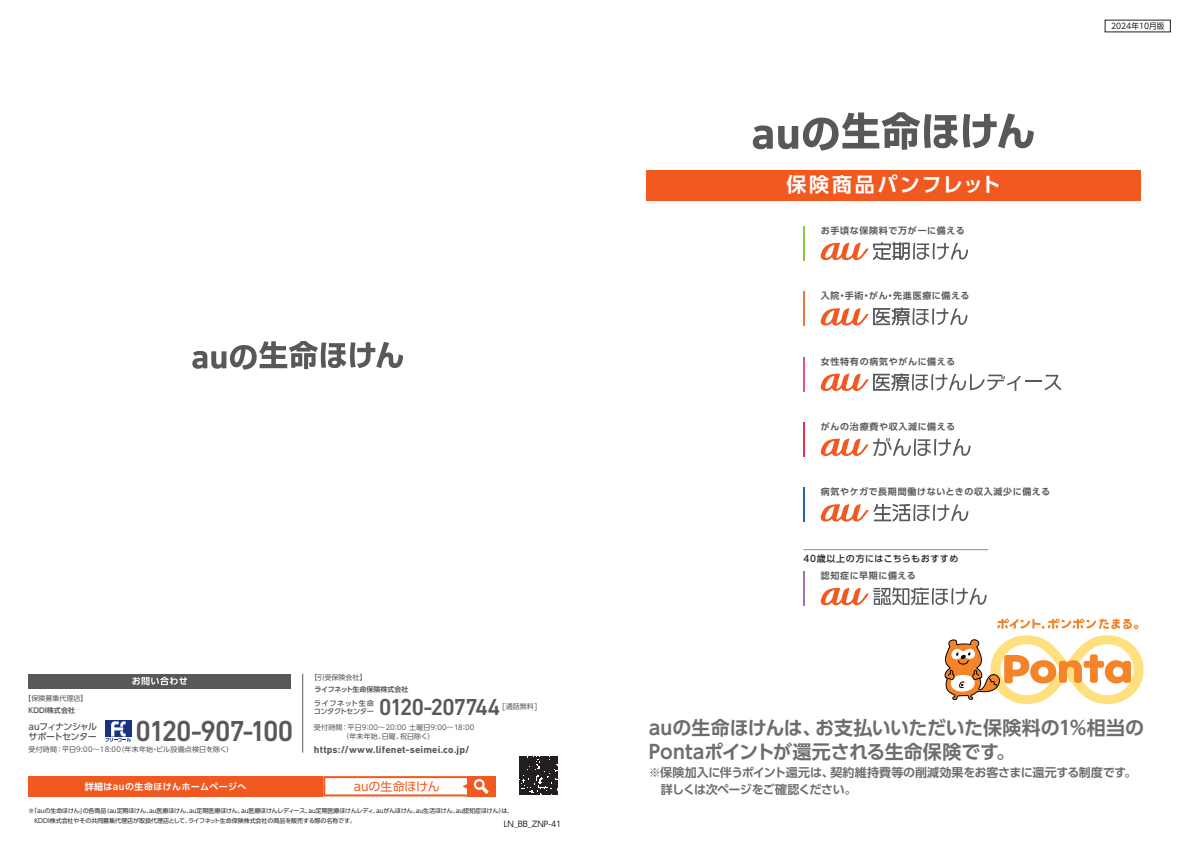
<style>
.page{position:relative;width:1191px;height:842px;background:#fff}
.page>*{position:absolute;margin:0;border:0;box-sizing:border-box;transform-origin:0 0}
.t1{font:500 29.4px "DIN Next LT Pro";letter-spacing:-.065em;color:#57585a}
.t2{font:500 23.6px "DIN Next LT Pro";letter-spacing:-.06em;color:#57585a}
.t3{font:20px "UD Shin Go Pro De Bold 90 pv RKSJ H";letter-spacing:.115em;color:#fff}
.t4{font:19px/24px "UD Shin Go Pro De Bold 90 pv RKSJ H";letter-spacing:-.005em;color:#6c6d70}
.t5{font:12px/17px "UD Shin Go Pro De Bold 90 pv RKSJ H";letter-spacing:-.025em;color:#6c6d70}
.t6{font:12px "UD Shin Go Pro Regular 90 pv RKSJ H";color:#f15921}
.t7{font:700 10.2px "DIN Next LT Pro";letter-spacing:.01em;color:#57585a}
.t8{font:9px "UD Shin Go Pro De Bold 90 pv RKSJ H";letter-spacing:.075em;color:#57585a}
.t9{font:9px "UD Shin Go Pro De Bold 90 pv RKSJ H";letter-spacing:.045em;color:#fff}
.t10{font:9px/10.5px "UD Shin Go Pro Medium 90 pv RKSJ H";letter-spacing:-.055em;color:#57585a}
.t11{font:9px "UD Shin Go Pro Medium 90 pv RKSJ H";letter-spacing:.06em;color:#231f20}
.t12{font:8px "UD Shin Go Pro Regular 90 pv RKSJ H";color:#231f20;scale:.96 1}
.t13{font:7.2px/8.4px "UD Shin Go Pro Medium 90 pv RKSJ H";letter-spacing:-.045em;color:#57585a}
.t14{font:7px/9px "UD Shin Go Pro Regular 90 pv RKSJ H";letter-spacing:.01em;color:#57585a}
.t15{font:7px "UD Shin Go Pro De Bold 90 pv RKSJ H";color:#57585a}
.t16{font:6px/9.5px "UD Shin Go Pro Regular 90 pv RKSJ H";letter-spacing:-.005em;color:#231f20}
.s1{font-size:8px}
</style>
<div class="page">
<div style="left:28px;top:674px;width:263px;height:14px;background:#57585a"></div>
<hr style="left:302px;top:674px;width:1px;height:79px;background:#57585a">
<div style="left:28px;top:776px;width:295px;height:20px;background:#f15921"></div>
<svg style="left:323px;top:776px;width:172px;height:20px"></svg>
<svg style="left:132px;top:677px;width:55px;height:8px"></svg>
<div style="left:105px;top:721px;width:27px;height:16px;background:#183181"></div>
<svg style="left:105px;top:721px;width:26px;height:21px"></svg>
<svg style="left:519px;top:756px;width:38px;height:38px"></svg>
<svg style="left:192px;top:341px;width:211px;height:29px"></svg>
<div style="left:646px;top:170px;width:494px;height:30px;background:#f15921"></div>
<hr style="left:803px;top:292px;width:2px;height:34px;background:#e97939">
<svg style="left:820px;top:308px;width:147px;height:18px"></svg>
<hr style="left:803px;top:357px;width:2px;height:34px;background:#e45585">
<svg style="left:820px;top:373px;width:241px;height:18px"></svg>
<hr style="left:803px;top:488px;width:2px;height:34px;background:#2363ac">
<svg style="left:820px;top:504px;width:148px;height:17px"></svg>
<hr style="left:803px;top:571px;width:2px;height:35px;background:#a372b0">
<hr style="left:803px;top:226px;width:2px;height:35px;background:#8bc63e">
<svg style="left:820px;top:242px;width:148px;height:18px"></svg>
<hr style="left:803px;top:422px;width:2px;height:34px;background:#ee2d48">
<svg style="left:820px;top:438px;width:150px;height:18px"></svg>
<hr style="left:803px;top:549px;width:185px;height:1px;background:#a372b0">
<svg style="left:752px;top:112px;width:281px;height:39px"></svg>
<svg style="left:997px;top:618px;width:141px;height:11px"></svg>
<svg style="left:944px;top:635px;width:199px;height:69px"></svg>
<svg style="left:820px;top:587px;width:166px;height:18px"></svg>
<p class="t14" style="left:24px;top:695px;width:65px">【保険募集代理店】</p>
<p class="t15" style="left:29px;top:708px;width:48px">KDDI株式会社</p>
<h3 class="t10" style="left:28px;top:722px;width:70px">auフィナンシャルサポートセンター</h3>
<h1 class="t1" style="left:135px;top:714px;width:160px">0120-907-100</h1>
<p class="t14" style="left:29px;top:746px;width:206px">受付時間：平日9:00～18:00（年末年始・ビル設備点検日を除く）</p>
<p class="t14" style="left:310px;top:674px;width:58px">【引受保険会社】</p>
<p class="t15" style="left:314px;top:687px;width:96px">ライフネット生命保険株式会社</p>
<p class="t14" style="left:314px;top:724px;width:162px">受付時間：平日9：00～20：00 土曜日9：00～18：00　　　　 （年末年始、日曜、祝日除く）</p>
<h3 class="t7" style="left:314px;top:744px;width:157px">https://www.lifenet-seimei.co.jp/</h3>
<p class="t13" style="left:314px;top:700px;width:62px">ライフネット生命コンタクトセンター</p>
<h2 class="t2" style="left:379px;top:693px;width:123px">0120-207744</h2>
<p class="t14" style="left:497px;top:703px;width:47px"><span class="s1">［</span>通話無料<span class="s1">］</span></p>
<h3 class="t9" style="left:85px;top:783px;width:163px">詳細はauの生命ほけんホームページへ</h3>
<h3 class="t6" style="left:354px;top:782px;width:88px">auの生命ほけん</h3>
<p class="t16" style="left:34px;top:807px;width:480px;text-indent:-6px">※「auの生命ほけん」の各商品（au定期ほけん、au医療ほけん、au定期医療ほけん、au医療ほけんレディース、au定期医療ほけんレディ、auがんほけん、au生活ほけん、au認知症ほけん）は、<br>KDDI株式会社やその共同募集代理店が取扱代理店として、ライフネット生命保険株式会社の商品を販売する際の名称です。</p>
<h3 class="t12" style="left:504px;top:821px;width:61px">LN_BB_ZNP-41</h3>
<h3 class="t3" style="left:786px;top:177px;width:216px">保険商品パンフレット</h3>
<h3 class="t8" style="left:820px;top:227px;width:145px">お手頃な保険料で万が一に備える</h3>
<h3 class="t8" style="left:820px;top:292px;width:150px">入院・手術・がん・先進医療に備える</h3>
<h3 class="t8" style="left:820px;top:358px;width:136px">女性特有の病気やがんに備える</h3>
<h3 class="t8" style="left:820px;top:423px;width:136px">がんの治療費や収入減に備える</h3>
<h3 class="t8" style="left:820px;top:488px;width:231px">病気やケガで長期間働けないときの収入減少に備える</h3>
<h3 class="t11" style="left:803px;top:556px;width:156px">40歳以上の方にはこちらもおすすめ</h3>
<h3 class="t8" style="left:820px;top:572px;width:97px">認知症に早期に備える</h3>
<h3 class="t12" style="left:1111px;top:23px;width:57px">2024年10月版</h3>
<h3 class="t4" style="left:649px;top:718px;width:497px">auの生命ほけんは、お支払いいただいた保険料の1%相当の<br>Pontaポイントが還元される生命保険です。</h3>
<h3 class="t5" style="left:649px;top:765px;width:489px">※保険加入に伴うポイント還元は、契約維持費等の削減効果をお客さまに還元する制度です。　詳しくは次ページをご確認ください。</h3>
</div>
